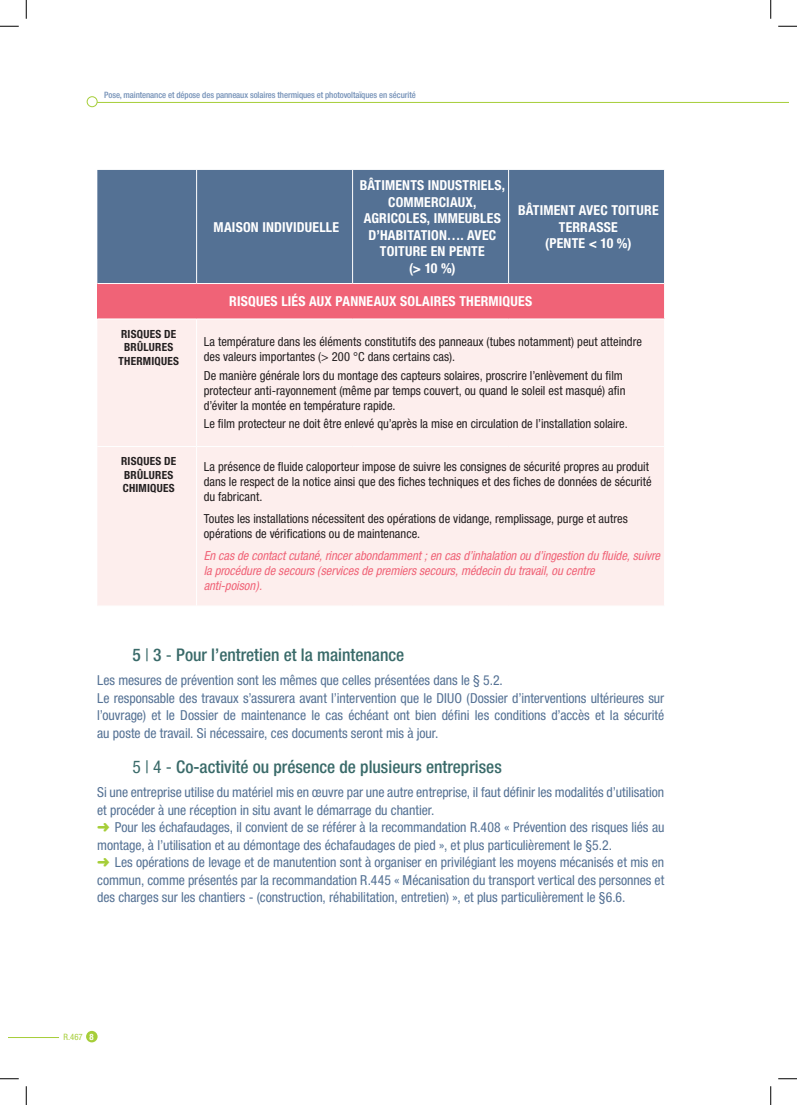
<style>
.page{position:relative;width:797px;height:1105px;background:#fff}
.page>*{position:absolute;margin:0;border:0;box-sizing:border-box;transform-origin:0 0}
.Sous_titre_2{font:500 condensed 17.5px "Helvetica Neue LT Std";color:#396a69}
.Texte_courant{font:condensed 13.75px/17.5px "Helvetica Neue LT Std";letter-spacing:-.005em;color:#547194;text-align:justify}
.Texte_courant-2{font:700 condensed 13.75px/16.5px "Helvetica Neue LT Std";letter-spacing:.015em;color:#fff;text-align:center}
.Texte_courant-3{font:condensed 12.5px/15px "Helvetica Neue LT Std";color:#231f20}
.Texte_courant-4{font:italic condensed 12.5px/15px "Helvetica Neue";color:#f06377}
.Texte_courant-5{font:700 condensed 11.25px/13.5px "Helvetica Neue LT Std";letter-spacing:.025em;color:#231f20;text-align:center}
.t1{font:500 condensed 8.75px "Helvetica Neue LT Std";letter-spacing:-.01em;color:#728fb6}
.t2{font:condensed 8.75px "Helvetica Neue LT Std";color:#a6ce39}
.t3{font:700 condensed 8.75px "Helvetica Neue LT Std";color:#fff}
.s1{font-weight:400}
.s2{color:#a6ce39}
</style>
<div class="page">
<hr style="left:94px;top:102px;width:694px;height:1px;background:#a6ce39">
<div style="left:87px;top:97px;width:10px;height:10px;background:#fff;border-radius:50%"></div>
<div style="left:87px;top:96px;width:11px;height:11px;border:1px solid #a6ce39;border-radius:50%"></div>
<div style="left:86px;top:1031px;width:12px;height:11px;background:#a6ce39;border-radius:50%"></div>
<hr style="left:9px;top:1037px;width:50px;height:1px;background:#a6ce39">
<div style="left:97px;top:170px;width:567px;height:113px;background:#547194"></div>
<div style="left:97px;top:283px;width:567px;height:36px;background:#f06377"></div>
<div style="left:97px;top:320px;width:567px;height:286px;background:#fdeeed"></div>
<hr style="left:352px;top:170px;width:1px;height:113px;background:#fff">
<hr style="left:508px;top:170px;width:1px;height:113px;background:#fff">
<hr style="left:196px;top:447px;width:1px;height:159px;background:#fff">
<hr style="left:196px;top:170px;width:1px;height:113px;background:#fff">
<hr style="left:97px;top:283px;width:100px;height:1px;background:#fff">
<hr style="left:197px;top:283px;width:155px;height:1px;background:#fff">
<hr style="left:352px;top:283px;width:156px;height:1px;background:#fff">
<hr style="left:508px;top:283px;width:157px;height:1px;background:#fff">
<hr style="left:196px;top:319px;width:1px;height:127px;background:#fff">
<hr style="left:197px;top:446px;width:155px;height:1px;background:#fff">
<hr style="left:352px;top:446px;width:156px;height:1px;background:#fff">
<hr style="left:508px;top:446px;width:157px;height:1px;background:#fff">
<hr style="left:97px;top:446px;width:100px;height:1px;background:#fff">
<svg style="left:0;top:25px;width:19px;height:2px"></svg>
<svg style="left:778px;top:25px;width:19px;height:2px"></svg>
<svg style="left:0;top:1078px;width:19px;height:1px"></svg>
<svg style="left:778px;top:1078px;width:19px;height:1px"></svg>
<svg style="left:25px;top:0;width:2px;height:19px"></svg>
<svg style="left:25px;top:1086px;width:2px;height:19px"></svg>
<svg style="left:770px;top:0;width:1px;height:19px"></svg>
<svg style="left:770px;top:1086px;width:1px;height:19px"></svg>
<p class="t1" style="left:104px;top:90px;width:313px">Pose, maintenance et dépose des panneaux solaires thermiques et photovoltaïques en sécurité</p>
<p class="Texte_courant-2" style="left:213px;top:218px;width:127px">MAISON INDIVIDUELLE</p>
<p class="Texte_courant-2" style="left:359px;top:177px;width:147px">BÂTIMENTS INDUSTRIELS,<br>COMMERCIAUX,<br>AGRICOLES, IMMEUBLES<br>D’HABITATION…. AVEC<br>TOITURE EN PENTE</p>
<p class="Texte_courant-2" style="left:409px;top:260px;width:48px">(&gt; 10 %)</p>
<p class="Texte_courant-2" style="left:518px;top:202px;width:142px">BÂTIMENT AVEC TOITURE<br>TERRASSE</p>
<p class="Texte_courant-2" style="left:545px;top:235px;width:88px">(PENTE &lt; 10 %)</p>
<p class="Texte_courant-2" style="left:229px;top:293px;width:304px">RISQUES LIÉS AUX PANNEAUX SOLAIRES THERMIQUES</p>
<p class="Texte_courant-5" style="left:118px;top:327px;width:62px">RISQUES DE<br>BRÛLURES<br>THERMIQUES</p>
<p class="Texte_courant-3" style="left:204px;top:334px;width:440px">La température dans les éléments constitutifs des panneaux (tubes notamment) peut atteindre des valeurs importantes (&gt; 200 °C dans certains cas).</p>
<p class="Texte_courant-3" style="left:204px;top:368px;width:423px">De manière générale lors du montage des capteurs solaires, proscrire l’enlèvement du film protecteur anti-rayonnement (même par temps couvert, ou quand le soleil est masqué) afin d’éviter la montée en température rapide.</p>
<p class="Texte_courant-3" style="left:204px;top:416px;width:425px">Le film protecteur ne doit être enlevé qu’après la mise en circulation de l’installation solaire.</p>
<p class="Texte_courant-5" style="left:121px;top:454px;width:57px;text-align:left">RISQUES DE<br>BRÛLURES<br>CHIMIQUES</p>
<p class="Texte_courant-3" style="left:204px;top:459px;width:449px">La présence de fluide caloporteur impose de suivre les consignes de sécurité propres au produit dans le respect de la notice ainsi que des fiches techniques et des fiches de données de sécurité du fabricant.</p>
<p class="Texte_courant-3" style="left:204px;top:511px;width:425px">Toutes les installations nécessitent des opérations de vidange, remplissage, purge et autres opérations de vérifications ou de maintenance.</p>
<p class="Texte_courant-4" style="left:204px;top:548px;width:457px">En cas de contact cutané, rincer abondamment ; en cas d’inhalation ou d’ingestion du fluide, suivre la procédure de secours (services de premiers secours, médecin du travail, ou centre<br>anti-poison).</p>
<p class="Sous_titre_2" style="left:133px;top:644px;width:273px">5 <span class="s1">|</span> 3 <span class="s1">-</span> Pour l’entretien et la maintenance</p>
<p class="Texte_courant" style="left:97px;top:671px;width:407px">Les mesures de prévention sont les mêmes que celles présentées dans le § 5.2.</p>
<p class="Texte_courant" style="left:97px;top:689px;width:568px">Le responsable des travaux s’assurera avant l’intervention que le DIUO (Dossier d’interventions ultérieures sur l’ouvrage) et le Dossier de maintenance le cas échéant ont bien défini les conditions d’accès et la sécurité au poste de travail. Si nécessaire, ces documents seront mis à jour.</p>
<p class="Sous_titre_2" style="left:133px;top:756px;width:370px"><span class="s1">5 | 4 -</span> Co-activité ou présence de plusieurs entreprises</p>
<p class="Texte_courant" style="left:97px;top:784px;width:568px">Si une entreprise utilise du matériel mis en œuvre par une autre entreprise, il faut définir les modalités d’utilisation et procéder à une réception in situ avant le démarrage du chantier.</p>
<p class="Texte_courant" style="left:97px;top:819px;width:568px"><span class="s2">➜</span> Pour les échafaudages, il convient de se référer à la recommandation R.408 « Prévention des risques liés au montage, à l’utilisation et au démontage des échafaudages de pied », et plus particulièrement le §5.2.</p>
<p class="Texte_courant" style="left:97px;top:854px;width:568px"><span class="s2">➜</span> Les opérations de levage et de manutention sont à organiser en privilégiant les moyens mécanisés et mis en commun, comme présentés par la recommandation R.445 « Mécanisation du transport vertical des personnes et des charges sur les chantiers - (construction, réhabilitation, entretien) », et plus particulièrement le §6.6.</p>
<p class="t3" style="left:89px;top:1031px;width:6px">8</p>
<p class="t2" style="left:64px;top:1032px;width:21px">R.467</p>
</div>
